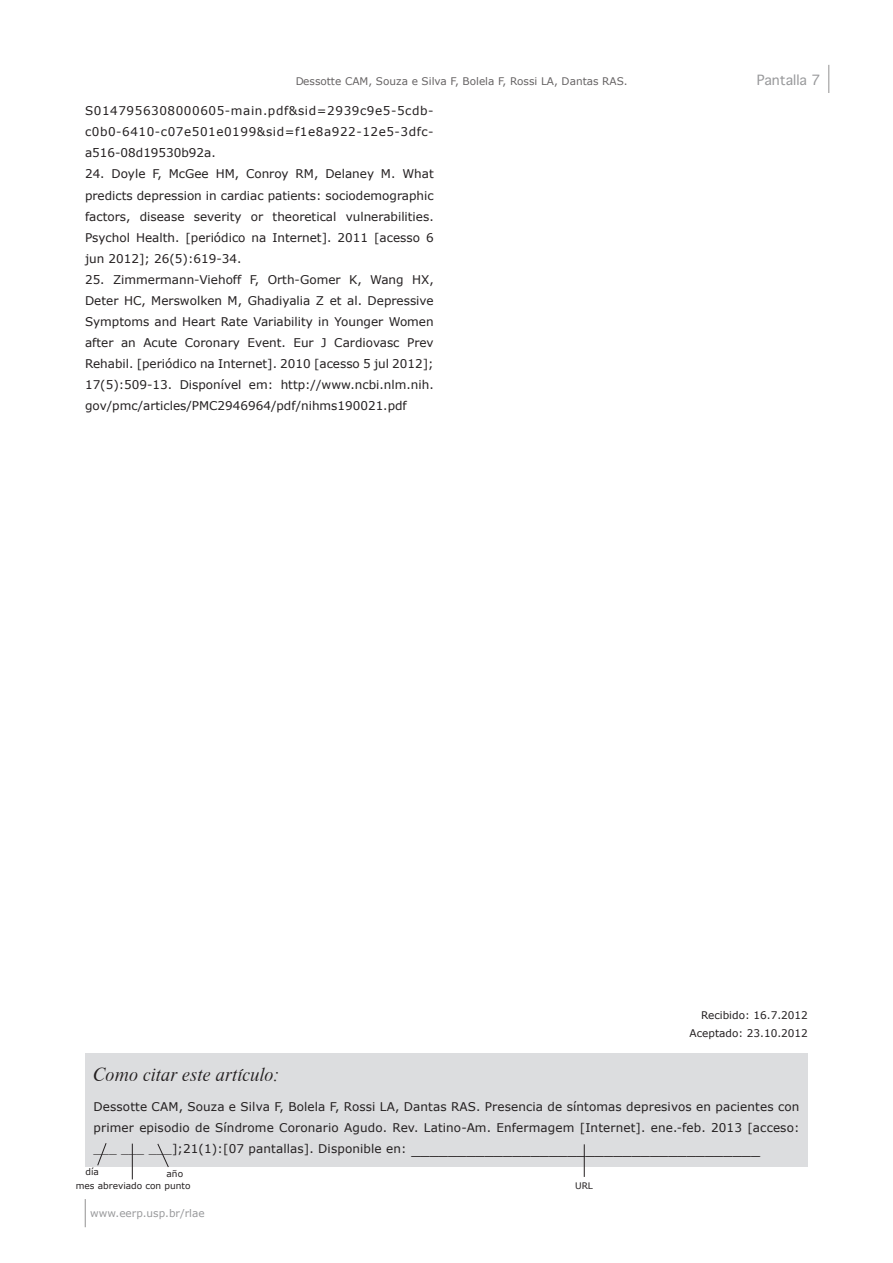
<style>
.page{position:relative;width:893px;height:1263px;background:#fff}
.page>*{position:absolute;margin:0;border:0;box-sizing:border-box;transform-origin:0 0}
.t1{font:18px "Dutch 801 BT Italic Headline";letter-spacing:.02em;color:#231f20}
.t2{font:13.5px "Geneva";color:#6c6d70}
._18__Referências{font:12px/21px "Verdana";color:#231f20;text-align:justify}
._21__Recebido_Aceito{font:10.5px "Verdana";color:#231f20}
.t3{font:10.5px "Verdana";color:#6c6d70}
._18__Referências-2{font:9px "Verdana";color:#231f20}
.s1{font-family:"Times New Roman";font-size:18px}
</style>
<div class="page">
<svg style="left:85px;top:1199px;width:1px;height:28px"></svg>
<svg style="left:828px;top:65px;width:1px;height:28px"></svg>
<div style="left:85px;top:1053px;width:723px;height:114px;background:#dcdddf"></div>
<svg style="left:97px;top:1143px;width:10px;height:23px"></svg>
<hr style="left:132px;top:1143px;width:1px;height:36px;background:#231f20">
<svg style="left:157px;top:1143px;width:12px;height:24px"></svg>
<hr style="left:584px;top:1144px;width:1px;height:33px;background:#231f20">
<p class="_21__Recebido_Aceito" style="left:295px;top:75px;width:334px">Dessotte CAM, Souza e Silva F, Bolela F, Rossi LA, Dantas RAS.</p>
<p class="t2" style="left:756px;top:72px;width:65px">Pantalla 7</p>
<p class="_18__Referências" style="left:85px;top:100px;width:350px">S0147956308000605-main.pdf&amp;sid=2939c9e5-5cdb&shy;c0b0-6410-c07e501e0199&amp;sid=f1e8a922-12e5-3dfc&shy;a516-08d19530b92a.</p>
<p class="_18__Referências" style="left:85px;top:163px;width:350px">24. Doyle F, McGee HM, Conroy RM, Delaney M. What predicts depression in cardiac patients: sociodemographic factors, disease severity or theoretical vulnerabilities.<br>Psychol Health. [periódico na Internet]. 2011 [acesso 6 jun 2012]; 26(5):619-34.</p>
<p class="_18__Referências" style="left:85px;top:268px;width:350px">25. Zimmermann-Viehoff F, Orth-Gomer K, Wang HX, Deter HC, Merswolken M, Ghadiyalia Z et al. Depressive Symptoms and Heart Rate Variability in Younger Women after an Acute Coronary Event. Eur J Cardiovasc Prev Rehabil. [periódico na Internet]. 2010 [acesso 5 jul 2012]; 17(5):509-13. Disponível em: http://www.ncbi.nlm.nih. gov/pmc/articles/PMC2946964/pdf/nihms190021.pdf</p>
<p class="_21__Recebido_Aceito" style="left:701px;top:1008px;width:108px">Recibido: 16.7.2012</p>
<p class="_21__Recebido_Aceito" style="left:690px;top:1026px;width:120px">Aceptado: 23.10.2012</p>
<p class="t1" style="left:94px;top:1064px;width:187px">Como citar este artículo:</p>
<p class="_18__Referências" style="left:94px;top:1096px;width:707px">Dessotte CAM, Souza e Silva F, Bolela F, Rossi LA, Dantas RAS. Presencia de síntomas depresivos en pacientes con primer episodio de Síndrome Coronario Agudo. Rev. Latino-Am. Enfermagem [Internet]. ene.-feb. 2013 [acceso: ___ ___ ___];21(1):[07 pantallas]. Disponible en: <span class="s1">______________________________________</span></p>
<p class="_18__Referências-2" style="left:86px;top:1166px;width:15px">día</p>
<p class="_18__Referências-2" style="left:76px;top:1180px;width:116px">mes abreviado con punto</p>
<p class="_18__Referências-2" style="left:167px;top:1168px;width:18px">año</p>
<p class="t3" style="left:90px;top:1207px;width:116px">www.eerp.usp.br/rlae</p>
<p class="_18__Referências-2" style="left:575px;top:1180px;width:19px">URL</p>
</div>
